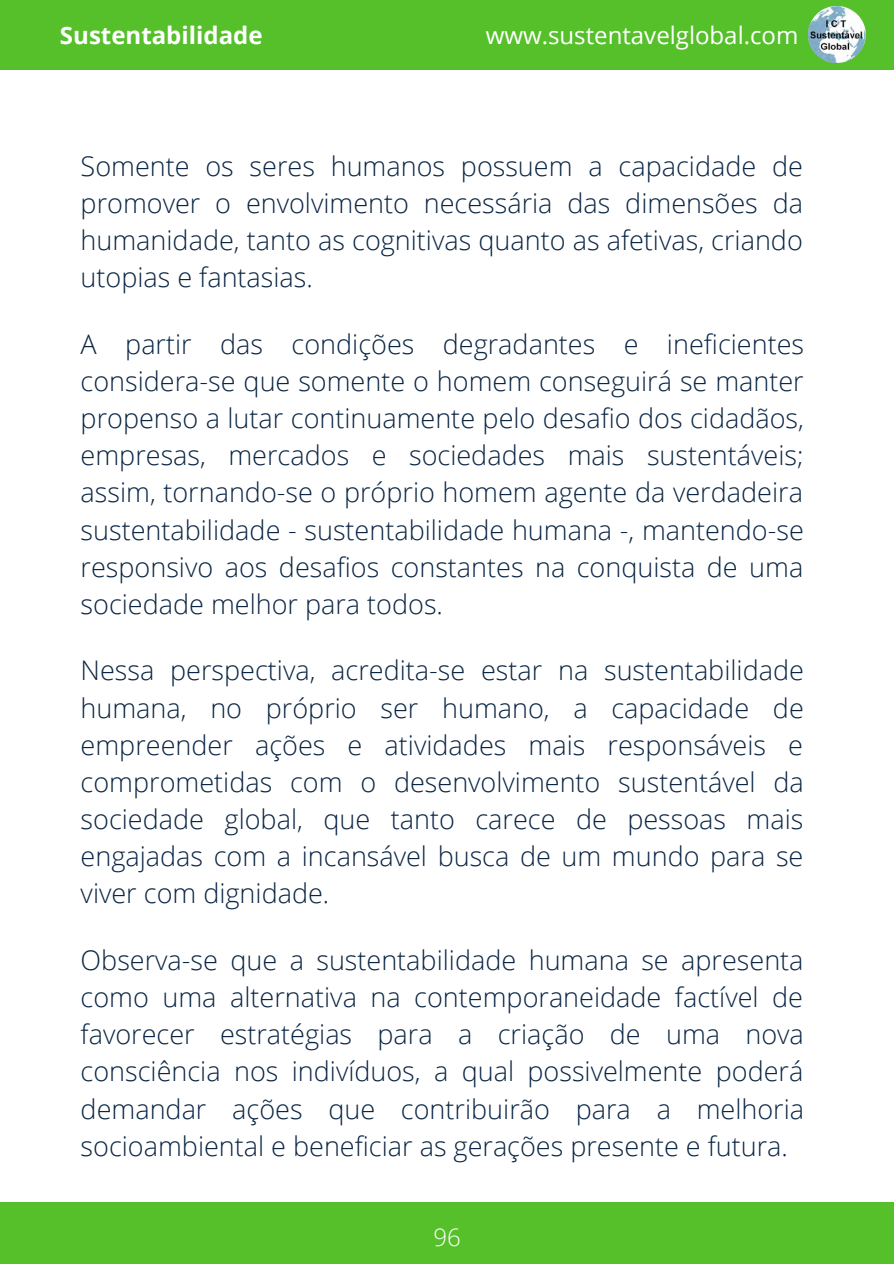
<style>
.page{position:relative;width:894px;height:1264px;background:#fff}
.page>*{position:absolute;margin:0;border:0;box-sizing:border-box;transform-origin:0 0}
.t1{font:300 27px/37.2px "Open Sans";color:#0b2644;text-align:justify}
.t2{font:24px "Open Sans";color:#fff}
.t3{font:700 24px "Open Sans";color:#fff}
.t4{font:300 24px "Open Sans";color:#fff}
</style>
<div class="page">
<div style="left:0;top:0;width:893px;height:70px;background:#56c02b"></div>
<div style="left:0;top:1202px;width:893px;height:61px;background:#56c02b"></div>
<img style="left:808px;top:5px;width:58px;height:58px">
<p class="t3" style="left:60px;top:19px;width:204px">Sustentabilidade</p>
<p class="t2" style="left:485px;top:19px;width:314px">www.sustentavelglobal.com</p>
<p class="t1" style="left:81px;top:147px;width:723px">Somente os seres humanos possuem a capacidade de promover o envolvimento necessária das dimensões da humanidade, tanto as cognitivas quanto as afetivas, criando utopias e fantasias.</p>
<p class="t1" style="left:81px;top:324px;width:724px">A partir das condições degradantes e ineficientes considera-se que somente o homem conseguirá se manter propenso a lutar continuamente pelo desafio dos cidadãos, empresas, mercados e sociedades mais sustentáveis; assim, tornando-se o próprio homem agente da verdadeira sustentabilidade - sustentabilidade humana -, mantendo-se responsivo aos desafios constantes na conquista de uma sociedade melhor para todos.</p>
<p class="t1" style="left:81px;top:651px;width:724px">Nessa perspectiva, acredita-se estar na sustentabilidade humana, no próprio ser humano, a capacidade de empreender ações e atividades mais responsáveis e comprometidas com o desenvolvimento sustentável da sociedade global, que tanto carece de pessoas mais engajadas com a incansável busca de um mundo para se viver com dignidade.</p>
<p class="t1" style="left:81px;top:940px;width:724px">Observa-se que a sustentabilidade humana se apresenta como uma alternativa na contemporaneidade factível de favorecer estratégias para a criação de uma nova consciência nos indivíduos, a qual possivelmente poderá demandar ações que contribuirão para a melhoria socioambiental e beneficiar as gerações presente e futura.</p>
<p class="t4" style="left:433px;top:1220px;width:29px">96</p>
</div>
